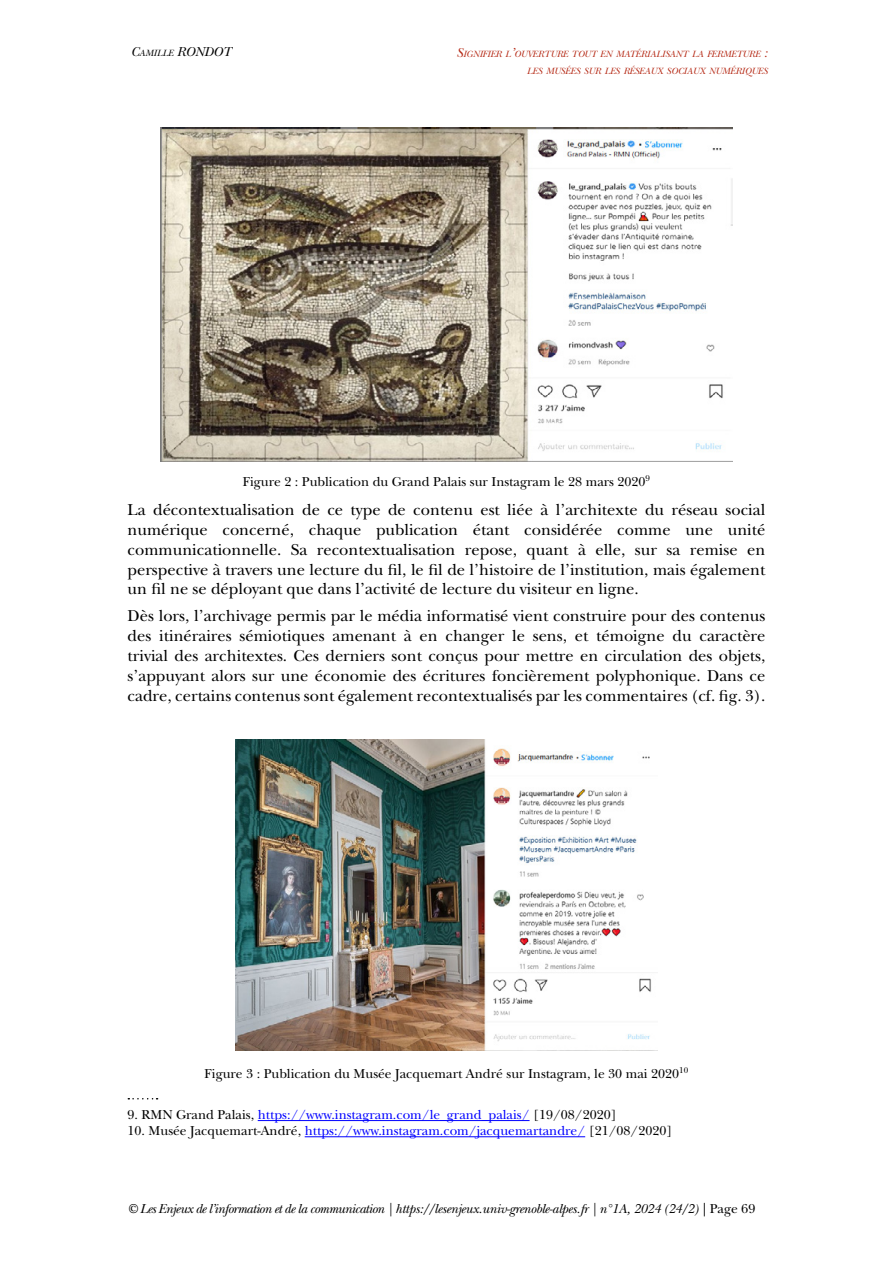
<style>
.page{position:relative;width:893px;height:1263px;background:#fff}
.page>*{position:absolute;margin:0;border:0;box-sizing:border-box;transform-origin:0 0}
.t1{font:16.5px/19.8px "New Baskerville Std";color:#000;text-align:justify}
.t2{font:13.5px "New Baskerville Std";color:#00f}
.t3{font:13.5px "New Baskerville Std";color:#000}
.t4{font:italic 13.5px "New Baskerville Std";letter-spacing:-.04em;color:#000}
.t5{font:italic 13.5px "New Baskerville Std";color:#000}
.t6{font:italic 9.45px/16.2px "New Baskerville Std";color:#b62c18;text-align:right}
.s1{font-size:9.45px}
.s2{font-size:13.5px}
.s3{color:#000}
.s4{font-style:normal}
</style>
<div class="page">
<img style="left:161px;top:128px;width:571px;height:333px">
<img style="left:236px;top:740px;width:421px;height:311px">
<svg style="left:128px;top:1098px;width:30px;height:1px"></svg>
<hr style="left:258px;top:1120px;width:272px;height:1px;background:#00f">
<hr style="left:305px;top:1136px;width:280px;height:1px;background:#00f">
<p class="t5" style="left:131px;top:44px;width:102px">C<span class="s1">AMILLE</span> RONDOT</p>
<p class="t6" style="left:457px;top:46px;width:313px"><span class="s2">S</span>IGNIFIER L<span class="s2">’</span>OUVERT URE TO UT EN MATÉRIALISANT LA FERMETURE <span class="s2">:<br></span>LES MUSÉES SUR LES RÉSEAUX SOCIAUX NUMÉRIQUES</p>
<p class="t3" style="left:243px;top:474px;width:409px">Figure 2 : Publication du Grand Palais sur Instagram le 28 mars 2020<sup>9</sup></p>
<p class="t1" style="left:128px;top:500px;width:639px">La décontextualisation de ce type de contenu est liée à l’architexte du réseau social numérique concerné, chaque publication étant considérée comme une unité communicationnelle. Sa recontextualisation repose, quant à elle, sur sa remise en perspective à travers une lecture du fil, le fil de l’histoire de l’institution, mais également un fil ne se déployant que dans l’activité de lecture du visiteur en ligne.</p>
<p class="t1" style="left:128px;top:606px;width:639px">Dès lors, l’archivage permis par le média informatisé vient construire pour des contenus des itinéraires sémiotiques amenant à en changer le sens, et témoigne du caractère trivial des architextes. Ces derniers sont conçus pour mettre en circulation des objets, s’appuyant alors sur une économie des écritures foncièrement polyphonique. Dans ce cadre, certains contenus sont également recontextualisés par les commentaires (cf. fig. 3).</p>
<p class="t3" style="left:205px;top:1066px;width:485px">Figure 3 : Publication du Musée Jacquemart André sur Instagram, le 30 mai 2020<sup>10</sup></p>
<p class="t2" style="left:128px;top:1107px;width:491px"><span class="s3">9. RMN Grand Palais,</span> https://www.instagram.com/le_grand_palais/ <span class="s3">[19/08/2020]</span></p>
<p class="t2" style="left:128px;top:1123px;width:546px"><span class="s3">10. Musée Jacquemart-André,</span> https://www.instagram.com/jacquemartandre/ <span class="s3">[21/08/2020]</span></p>
<p class="t4" style="left:128px;top:1200px;width:629px">© Les Enjeux de l’information et de la communication | https://lesenjeux.univ-grenoble-alpes.fr | n°1A, 2024 (24/2) <span class="s4">| Page 69</span></p>
</div>
